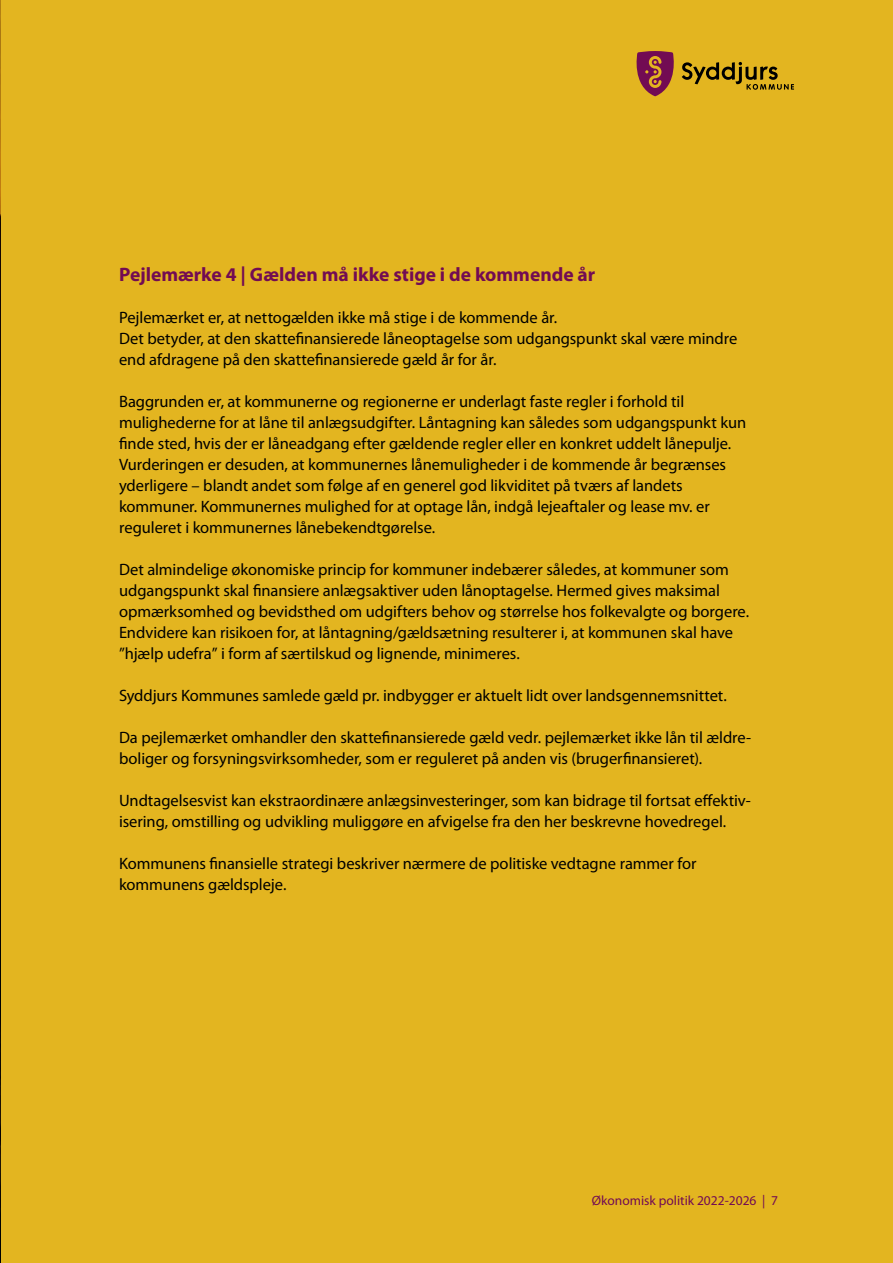
<style>
.page{position:relative;width:893px;height:1263px;background:#e3b520}
.page>*{position:absolute;margin:0;border:0;box-sizing:border-box;transform-origin:0 0}
.t1{font:700 19.5px "Myriad Pro";color:#720b53}
.t2{font:16.5px/21px "Myriad Pro";color:#000}
.t3{font:13.5px "Myriad Pro";color:#720b53}
</style>
<div class="page">
<img style="left:0;top:0;width:1px;height:1263px">
<svg style="left:637px;top:51px;width:157px;height:45px"></svg>
<p class="t1" style="left:119px;top:262px;width:478px">Pejlemærke 4 | Gælden må ikke stige i de kommende år</p>
<p class="t2" style="left:119px;top:307px;width:620px">Pejlemærket er, at nettogælden ikke må stige i de kommende år.<br>Det betyder, at den skattefinansierede låneoptagelse som udgangspunkt skal være mindre end afdragene på den skattefinansierede gæld år for år.</p>
<p class="t2" style="left:119px;top:391px;width:629px">Baggrunden er, at kommunerne og regionerne er underlagt faste regler i forhold til mulighederne for at låne til anlægsudgifter. Låntagning kan således som udgangspunkt kun finde sted, hvis der er låneadgang efter gældende regler eller en konkret uddelt lånepulje.<br>Vurderingen er desuden, at kommunernes lånemuligheder i de kommende år begrænses yderligere – blandt andet som følge af en generel god likviditet på tværs af landets kommuner. Kommunernes mulighed for at optage lån, indgå lejeaftaler og lease mv. er reguleret i kommunernes lånebekendtgørelse.</p>
<p class="t2" style="left:119px;top:559px;width:632px">Det almindelige økonomiske princip for kommuner indebærer således, at kommuner som udgangspunkt skal finansiere anlægsaktiver uden lånoptagelse. Hermed gives maksimal opmærksomhed og bevidsthed om udgifters behov og størrelse hos folkevalgte og borgere.<br>Endvidere kan risikoen for, at låntagning/gældsætning resulterer i, at kommunen skal have ”hjælp udefra” i form af særtilskud og lignende, minimeres.</p>
<p class="t2" style="left:119px;top:685px;width:609px">Syddjurs Kommunes samlede gæld pr. indbygger er aktuelt lidt over landsgennemsnittet.</p>
<p class="t2" style="left:119px;top:727px;width:634px">Da pejlemærket omhandler den skattefinansierede gæld vedr. pejlemærket ikke lån til ældre&shy;boliger og forsyningsvirksomheder, som er reguleret på anden vis (brugerfinansieret).</p>
<p class="t2" style="left:119px;top:790px;width:633px">Undtagelsesvist kan ekstraordinære anlægsinvesteringer, som kan bidrage til fortsat effektiv&shy;isering, omstilling og udvikling muliggøre en afvigelse fra den her beskrevne hovedregel.</p>
<p class="t2" style="left:119px;top:853px;width:579px">Kommunens finansielle strategi beskriver nærmere de politiske vedtagne rammer for kommunens gældspleje.</p>
<p class="t3" style="left:592px;top:1192px;width:188px">Økonomisk politik 2022-2026 | 7</p>
</div>
